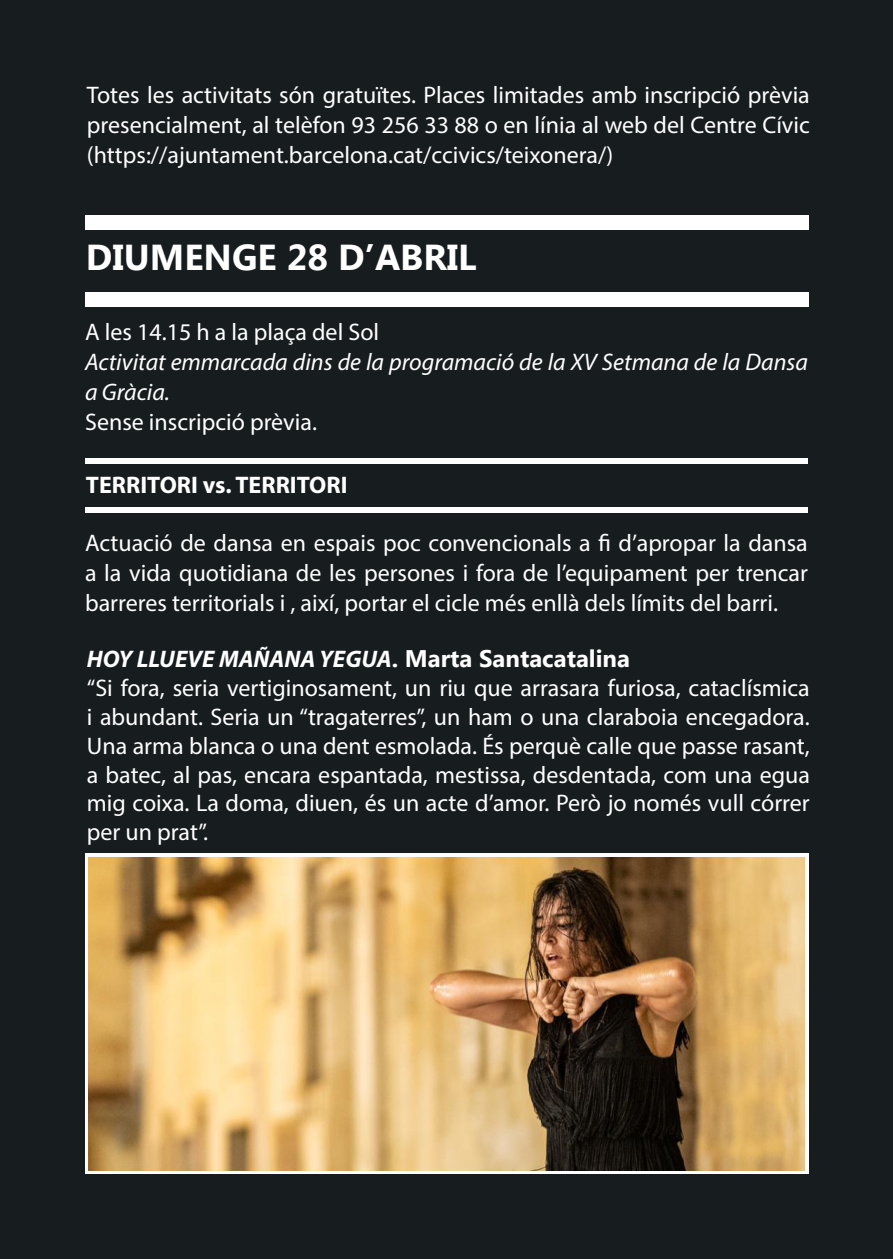
<style>
.page{position:relative;width:893px;height:1259px;background:#171c1f}
.page>*{position:absolute;margin:0;border:0;box-sizing:border-box;transform-origin:0 0}
.t1{font:700 36px "Myanmar Text";color:#fff}
.t2{font:24px/28.8px "Myriad Pro";color:#fff;text-align:justify}
.t3{font:italic 24px/30px "Myriad Pro";color:#fff}
.t4{font:italic 700 24px "Myriad Pro";color:#fff}
.t5{font:700 24px "Myriad Pro";color:#fff}
.s1{font-family:"Myanmar Text";font-style:normal}
</style>
<div class="page">
<div style="left:85px;top:853px;width:723px;height:321px;background:#fff"></div>
<div style="left:85px;top:215px;width:724px;height:14px;background:#fff"></div>
<div style="left:85px;top:292px;width:724px;height:15px;background:#fff"></div>
<div style="left:85px;top:458px;width:723px;height:6px;background:#fff"></div>
<div style="left:85px;top:507px;width:723px;height:6px;background:#fff"></div>
<img style="left:88px;top:857px;width:717px;height:313px">
<p class="t2" style="left:87px;top:80px;width:724px;line-height:30px">Totes les activitats són gratuïtes. Places limitades amb inscripció prèvia presencialment, al telèfon 93 256 33 88 o en línia al web del Centre Cívic (https://ajuntament.barcelona.cat/ccivics/teixonera/)</p>
<p class="t1" style="left:86px;top:237px;width:392px">DIUMENGE 28 D’ABRIL</p>
<p class="t2" style="left:85px;top:317px;width:296px">A les 14.15 h a la plaça del Sol</p>
<p class="t3" style="left:85px;top:346px;width:724px">Activitat emmarcada dins de la programació de la XV Setmana de la Dansa a Gràcia.</p>
<p class="t2" style="left:85px;top:407px;width:233px">Sense inscripció prèvia.</p>
<p class="t5" style="left:86px;top:469px;width:263px">TERRITORI vs. TERRITORI</p>
<p class="t2" style="left:85px;top:527px;width:724px;line-height:30px">Actuació de dansa en espais poc convencionals a fi d’apropar la dansa a la vida quotidiana de les persones i fora de l’equipament per trencar barreres territorials i , així, portar el cicle més enllà dels límits del barri.</p>
<p class="t4" style="left:87px;top:643px;width:545px">HOY LLUEVE MAÑANA YEGUA<span class="s1">. Marta Santacatalina</span></p>
<p class="t2" style="left:87px;top:673px;width:724px">“Si fora, seria vertiginosament, un riu que arrasara furiosa, cataclísmica i abundant. Seria un “tragaterres”, un ham o una claraboia encegadora.<br>Una arma blanca o una dent esmolada. És perquè calle que passe rasant, a batec, al pas, encara espantada, mestissa, desdentada, com una egua mig coixa. La doma, diuen, és un acte d’amor. Però jo només vull córrer per un prat”.</p>
</div>
